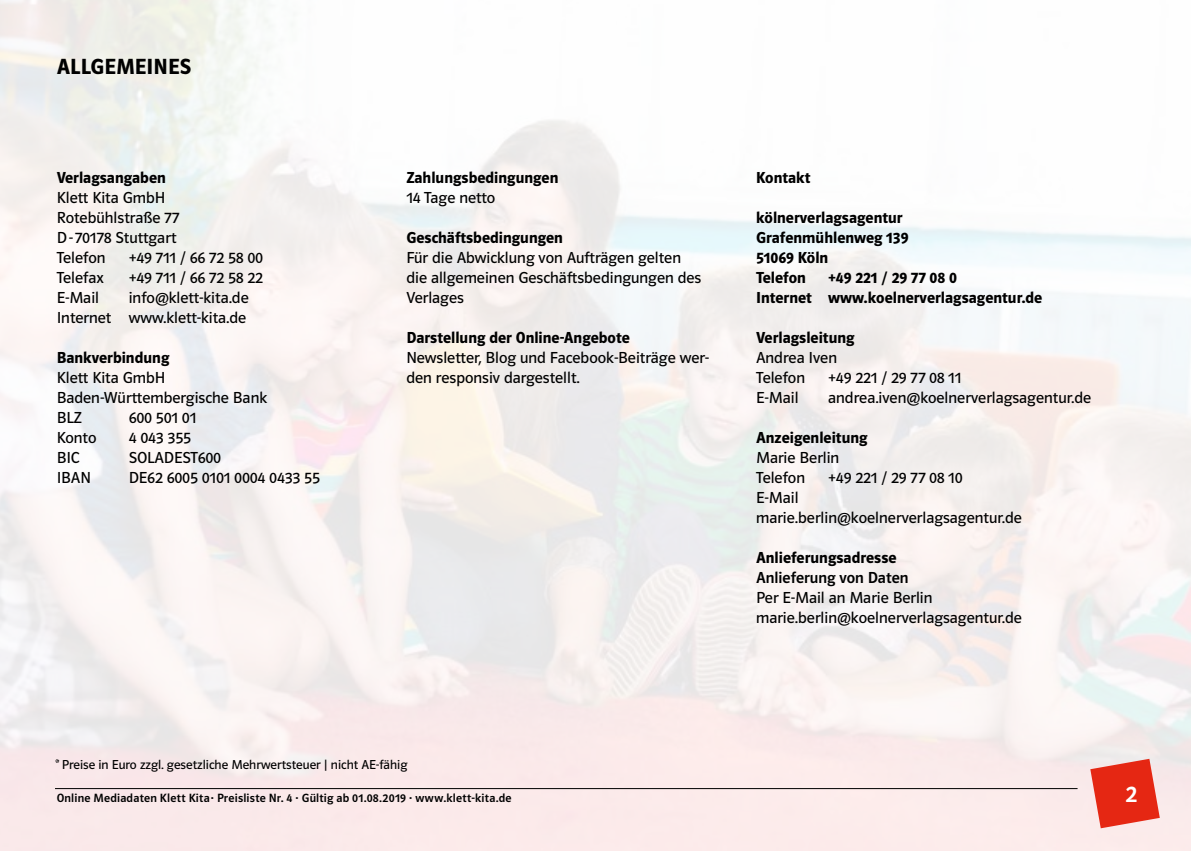
<style>
.page{position:relative;width:1191px;height:851px;background:#fff}
.page>*{position:absolute;margin:0;border:0;box-sizing:border-box;transform-origin:0 0}
.t1{font:24px "Polo ST11 K Krftg";color:#fff}
.t2{font:22px "Polo ST11 K Hfett";letter-spacing:.01em;color:#000}
.t3{font:16px/20px "Polo ST11 K Buch";color:#000}
.t4{font:16px/20px "Polo ST11 K Hfett";color:#000}
.t5{font:16px "Polo ST11 K Krftg";color:#000}
.t6{font:13px "Polo ST11 K Buch";color:#000}
.t7{font:12px "Polo ST11 K Krftg";letter-spacing:.02em;color:#000}
.s1{font-family:"Polo ST11 K Hfett"}
</style>
<div class="page">
<img style="left:0;top:0;width:1191px;height:850px">
<svg style="left:1090px;top:758px;width:69px;height:70px;background:#e9584a"></svg>
<hr style="left:55px;top:788px;width:1022px;height:1px;background:#000">
<h2 class="t2" style="left:57px;top:54px;width:136px">ALLGEMEINES</h2>
<p class="t4" style="left:57px;top:167px;width:111px">Verlagsangaben</p>
<p class="t3" style="left:57px;top:187px;width:124px">Klett Kita GmbH<br>Rotebühlstraße 77<br>D-70178 Stuttgart<br>Telefon</p>
<p class="t3" style="left:129px;top:247px;width:136px">+49 711 / 66 72 58 00</p>
<p class="t3" style="left:57px;top:267px;width:49px">Telefax</p>
<p class="t3" style="left:129px;top:267px;width:136px">+49 711 / 66 72 58 22</p>
<p class="t3" style="left:57px;top:287px;width:44px">E-Mail</p>
<p class="t3" style="left:57px;top:287px;width:194px;text-align:right">info@klett-kita.de<br>Internet www.klett-kita.de</p>
<p class="t4" style="left:57px;top:347px;width:114px">Bankverbindung</p>
<p class="t3" style="left:57px;top:367px;width:212px">Klett Kita GmbH<br>Baden-Württembergische Bank<br>BLZ</p>
<p class="t3" style="left:129px;top:407px;width:69px">600 501 01</p>
<p class="t3" style="left:57px;top:427px;width:41px">Konto</p>
<p class="t3" style="left:129px;top:427px;width:64px">4 043 355</p>
<p class="t3" style="left:57px;top:447px;width:25px">BIC</p>
<p class="t3" style="left:129px;top:447px;width:94px">SOLADEST600</p>
<p class="t3" style="left:57px;top:467px;width:36px">IBAN</p>
<p class="t3" style="left:129px;top:467px;width:192px">DE62 6005 0101 0004 0433 55</p>
<p class="t4" style="left:406px;top:167px;width:154px">Zahlungsbedingungen</p>
<p class="t3" style="left:406px;top:187px;width:90px">14 Tage netto</p>
<p class="t4" style="left:406px;top:227px;width:158px">Geschäftsbedingungen</p>
<p class="t3" style="left:406px;top:247px;width:296px">Für die Abwicklung von Aufträgen gelten die allgemeinen Geschäftsbedingungen des<br>Verlages</p>
<p class="t4" style="left:406px;top:327px;width:225px">Darstellung der Online-Angebote</p>
<p class="t3" style="left:406px;top:347px;width:304px">Newsletter, Blog und Facebook-Beiträge wer&shy;den responsiv dargestellt.</p>
<p class="t4" style="left:756px;top:167px;width:56px">Kontakt</p>
<p class="t4" style="left:756px;top:207px;width:154px">kölnerverlagsagentur<br>Grafenmühlenweg 139<br>51069 Köln<br>Telefon</p>
<p class="t4" style="left:756px;top:267px;width:288px;text-indent:72px">+49 221 / 29 77 08 0<br>Internet www.koelnerverlagsagentur.de</p>
<p class="t4" style="left:756px;top:327px;width:100px">Verlagsleitung</p>
<p class="t3" style="left:756px;top:347px;width:82px">Andrea Iven<br>Telefon</p>
<p class="t3" style="left:828px;top:367px;width:135px">+49 221 / 29 77 08 11</p>
<p class="t3" style="left:756px;top:387px;width:44px">E-Mail</p>
<p class="t3" style="left:828px;top:387px;width:264px">andrea.iven@koelnerverlagsagentur.de</p>
<p class="t4" style="left:756px;top:427px;width:113px">Anzeigenleitung</p>
<p class="t3" style="left:756px;top:447px;width:85px">Marie Berlin<br>Telefon</p>
<p class="t3" style="left:828px;top:467px;width:136px">+49 221 / 29 77 08 10</p>
<p class="t3" style="left:756px;top:487px;width:267px">E-Mail marie.berlin@koelnerverlagsagentur.de</p>
<p class="t4" style="left:756px;top:547px;width:142px">Anlieferungsadresse</p>
<p class="t5" style="left:756px;top:568px;width:154px">Anlieferung von Daten</p>
<p class="t3" style="left:756px;top:587px;width:267px">Per E-Mail an Marie Berlin marie.berlin@koelnerverlagsagentur.de</p>
<p class="t6" style="left:55px;top:757px;width:354px"><span class="s1">*</span> Preise in Euro zzgl. gesetzliche Mehrwertsteuer | nicht AE-fähig</p>
<p class="t7" style="left:57px;top:791px;width:456px">Online Mediadaten Klett Kita· Preisliste Nr. 4 · Gültig ab 01.08.2019 · www.klett-kita.de</p>
<h1 class="t1" style="left:1125px;top:780px;width:13px">2</h1>
</div>
